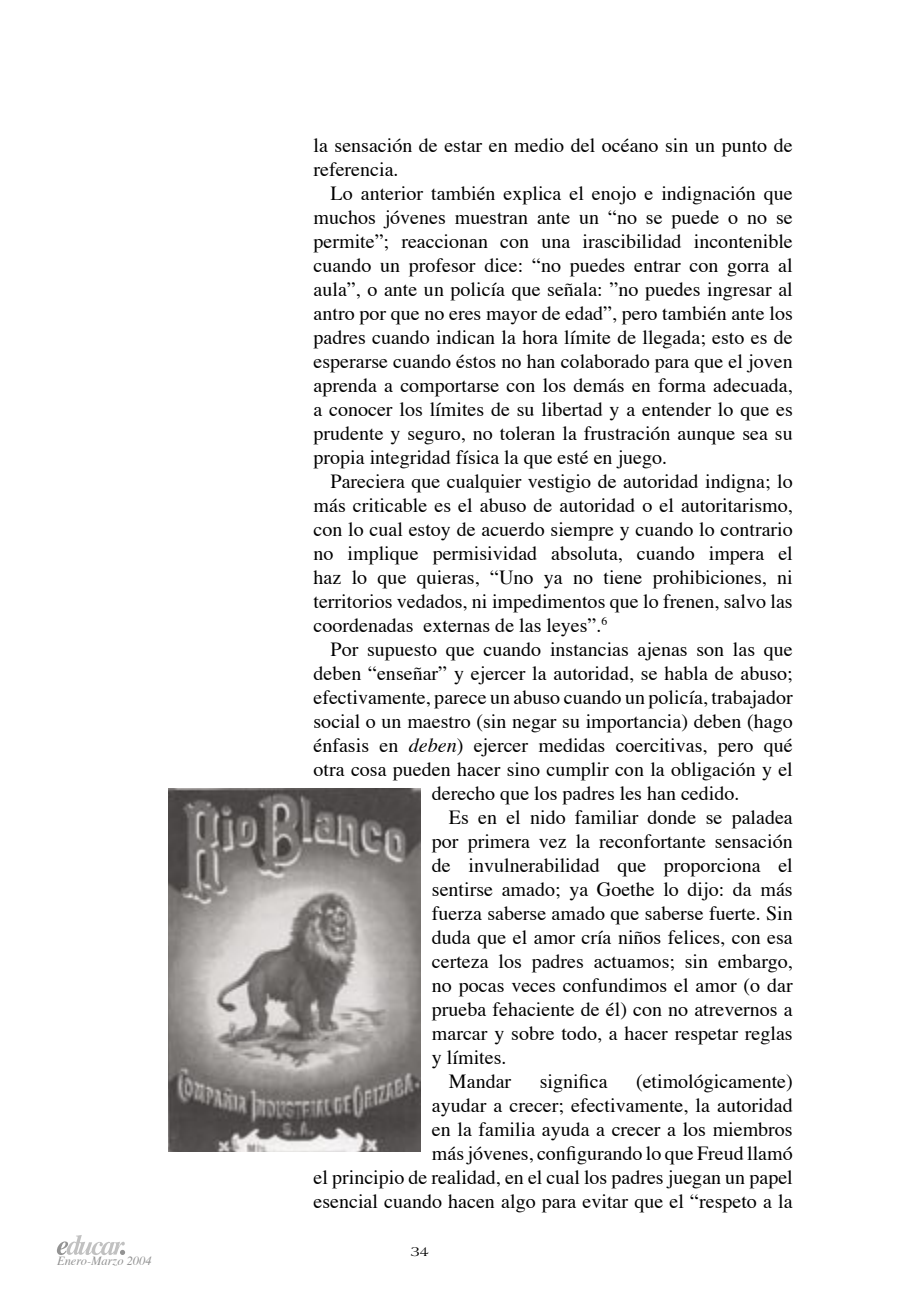
<style>
.page{position:relative;width:908px;height:1293px;background:#fff}
.page>*{position:absolute;margin:0;border:0;box-sizing:border-box;transform-origin:0 0}
.flujo{font:20px/24px "Times";color:#000;text-align:justify}
.t1{font:14px "Americana";color:#000}
.t2{font:italic 12.4px "Times";color:#939393}
.s1{font-style:italic}
</style>
<div class="page">
<img style="left:168px;top:788px;width:252px;height:363px">
<svg style="left:57px;top:1235px;width:68px;height:20px"></svg>
<p class="t2" style="left:57px;top:1253px;width:96px">Enero-Marzo 2004</p>
<p class="flujo" style="left:313px;top:134px;width:480px">la sensación de estar en medio del océano sin un punto de referencia.</p>
<p class="flujo" style="left:313px;top:182px;width:480px;text-indent:17px">Lo anterior también explica el enojo e indignación que muchos jóvenes muestran ante un “no se puede o no se permite”; reaccionan con una irascibilidad incontenible cuando un profesor dice: “no puedes entrar con gorra al aula”, o ante un policía que señala: ”no puedes ingresar al antro por que no eres mayor de edad”, pero también ante los padres cuando indican la hora límite de llegada; esto es de esperarse cuando éstos no han colaborado para que el joven aprenda a comportarse con los demás en forma adecuada, a conocer los límites de su libertad y a entender lo que es prudente y seguro, no toleran la frustración aunque sea su propia integridad física la que esté en juego.</p>
<p class="flujo" style="left:313px;top:470px;width:480px;text-indent:17px">Pareciera que cualquier vestigio de autoridad indigna; lo más criticable es el abuso de autoridad o el autoritarismo, con lo cual estoy de acuerdo siempre y cuando lo contrario no implique permisividad absoluta, cuando impera el haz lo que quieras, “Uno ya no tiene prohibiciones, ni territorios vedados, ni impedimentos que lo frenen, salvo las coordenadas externas de las leyes”.<sup>6</sup></p>
<p class="flujo" style="left:330px;top:638px;width:463px">Por supuesto que cuando instancias ajenas son las que</p>
<p class="flujo" style="left:313px;top:662px;width:480px">deben “enseñar” y ejercer la autoridad, se habla de abuso;</p>
<p class="flujo" style="left:313px;top:686px;width:480px">efectivamente, parece un abuso cuando un policía, trabajador</p>
<p class="flujo" style="left:313px;top:710px;width:480px">social o un maestro (sin negar su importancia) deben (hago</p>
<p class="flujo" style="left:313px;top:734px;width:480px">énfasis en <span class="s1">deben</span>) ejercer medidas coercitivas, pero qué</p>
<p class="flujo" style="left:313px;top:758px;width:480px">otra cosa pueden hacer sino cumplir con la obligación y el</p>
<p class="flujo" style="left:432px;top:782px;width:309px">derecho que los padres les han cedido.</p>
<p class="flujo" style="left:432px;top:806px;width:362px;text-indent:17px">Es en el nido familiar donde se paladea por primera vez la reconfortante sensación de invulnerabilidad que proporciona el sentirse amado; ya Goethe lo dijo: da más fuerza saberse amado que saberse fuerte. Sin duda que el amor cría niños felices, con esa certeza los padres actuamos; sin embargo, no pocas veces confundimos el amor (o dar prueba fehaciente de él) con no atrevernos a marcar y sobre todo, a hacer respetar reglas y límites.</p>
<p class="flujo" style="left:449px;top:1070px;width:64px">Mandar</p>
<p class="flujo" style="left:539px;top:1070px;width:69px">significa</p>
<p class="flujo" style="left:313px;top:1070px;width:480px;text-align:right">(etimológicamente)<br>ayudar a crecer; efectivamente, la autoridad<br>en la familia ayuda a crecer a los miembros<br>más jóvenes, configurando lo que Freud llamó<br>el principio de realidad, en el cual los padres juegan un papel esencial cuando hacen algo para evitar que el “respeto a la</p>
<p class="t1" style="left:410px;top:1243px;width:20px">34</p>
</div>
